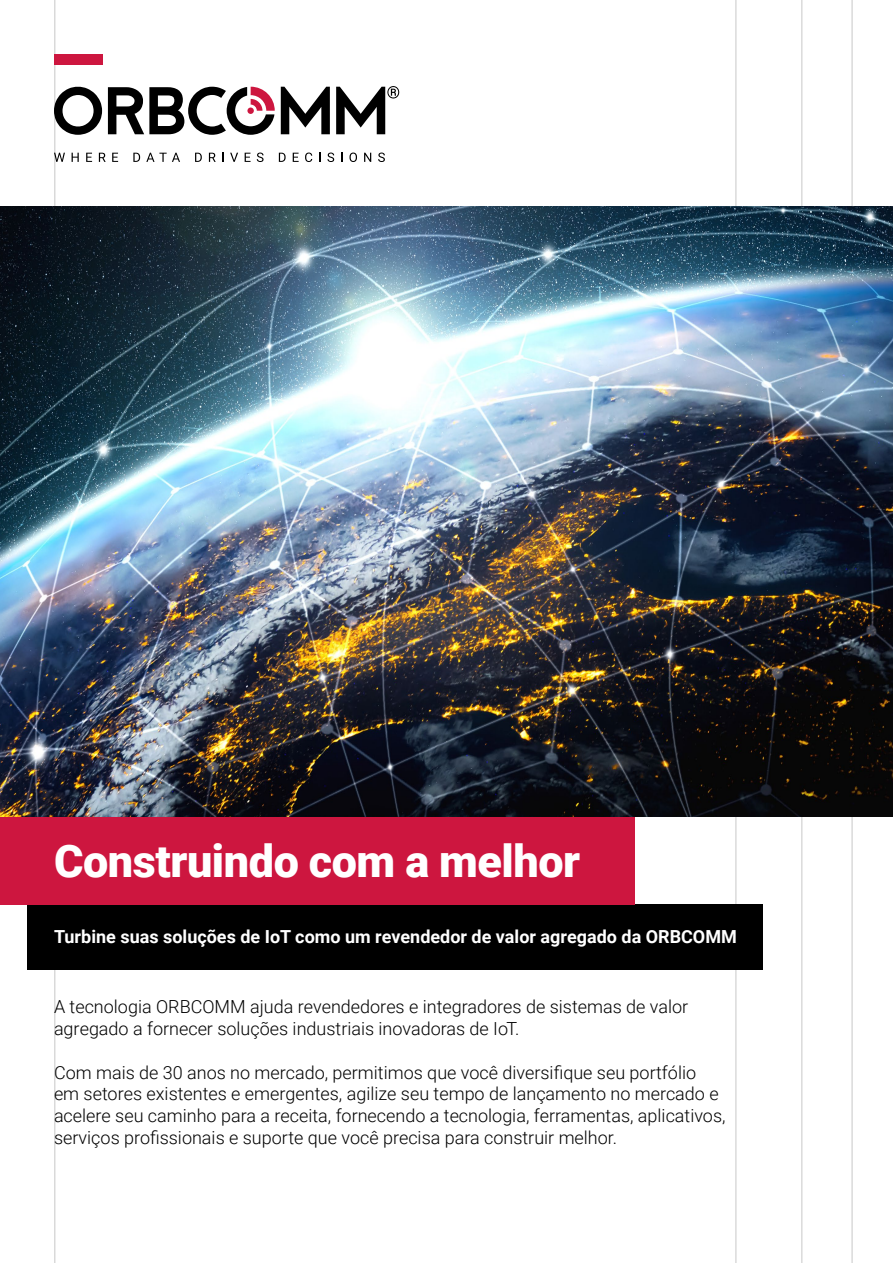
<style>
.page{position:relative;width:893px;height:1263px;background:#fff}
.page>*{position:absolute;margin:0;border:0;box-sizing:border-box;transform-origin:0 0}
.t1{font:900 45px "Roboto";letter-spacing:-.01em;color:#fff}
.t2{font:300 18px/21.8px "Roboto";color:#000}
.t3{font:700 18px "Roboto";color:#fff}
</style>
<div class="page">
<hr style="left:54px;top:0;width:2px;height:1263px;background:#000">
<hr style="left:735px;top:0;width:2px;height:1263px;background:#000">
<hr style="left:851px;top:0;width:2px;height:1263px;background:#000">
<hr style="left:801px;top:0;width:1px;height:1263px;background:#000">
<div style="left:54px;top:54px;width:48px;height:10px;background:#cd163f"></div>
<svg style="left:281px;top:87px;width:49px;height:47px"></svg>
<svg style="left:54px;top:86px;width:48px;height:49px"></svg>
<svg style="left:108px;top:87px;width:167px;height:48px"></svg>
<svg style="left:336px;top:86px;width:63px;height:48px"></svg>
<svg style="left:54px;top:153px;width:11px;height:9px"></svg>
<svg style="left:72px;top:153px;width:7px;height:9px"></svg>
<svg style="left:86px;top:153px;width:6px;height:9px"></svg>
<svg style="left:99px;top:153px;width:7px;height:9px"></svg>
<svg style="left:112px;top:153px;width:6px;height:9px"></svg>
<svg style="left:133px;top:153px;width:7px;height:9px"></svg>
<svg style="left:146px;top:153px;width:34px;height:9px"></svg>
<svg style="left:195px;top:153px;width:7px;height:9px"></svg>
<svg style="left:209px;top:153px;width:7px;height:9px"></svg>
<svg style="left:222px;top:153px;width:2px;height:9px"></svg>
<svg style="left:230px;top:153px;width:8px;height:9px"></svg>
<svg style="left:245px;top:153px;width:6px;height:9px"></svg>
<svg style="left:257px;top:153px;width:7px;height:9px"></svg>
<svg style="left:279px;top:153px;width:7px;height:9px"></svg>
<svg style="left:293px;top:153px;width:6px;height:9px"></svg>
<svg style="left:305px;top:153px;width:7px;height:9px"></svg>
<svg style="left:327px;top:153px;width:7px;height:9px"></svg>
<svg style="left:349px;top:153px;width:8px;height:9px"></svg>
<svg style="left:364px;top:153px;width:7px;height:9px"></svg>
<svg style="left:378px;top:153px;width:7px;height:9px"></svg>
<img style="left:0;top:207px;width:893px;height:610px">
<div style="left:27px;top:904px;width:736px;height:65px;background:#000"></div>
<div style="left:0;top:817px;width:634px;height:87px;background:#cd163f"></div>
<h1 class="t1" style="left:54px;top:829px;width:528px">Construindo com a melhor</h1>
<p class="t3" style="left:54px;top:924px;width:684px">Turbine suas soluções de IoT como um revendedor de valor agregado da ORBCOMM</p>
<p class="t2" style="left:54px;top:995px;width:636px">A tecnologia ORBCOMM ajuda revendedores e integradores de sistemas de valor agregado a fornecer soluções industriais inovadoras de IoT.</p>
<p class="t2" style="left:54px;top:1060px;width:673px">Com mais de 30 anos no mercado, permitimos que você diversifique seu portfólio em setores existentes e emergentes, agilize seu tempo de lançamento no mercado e acelere seu caminho para a receita, fornecendo a tecnologia, ferramentas, aplicativos, serviços profissionais e suporte que você precisa para construir melhor.</p>
</div>
